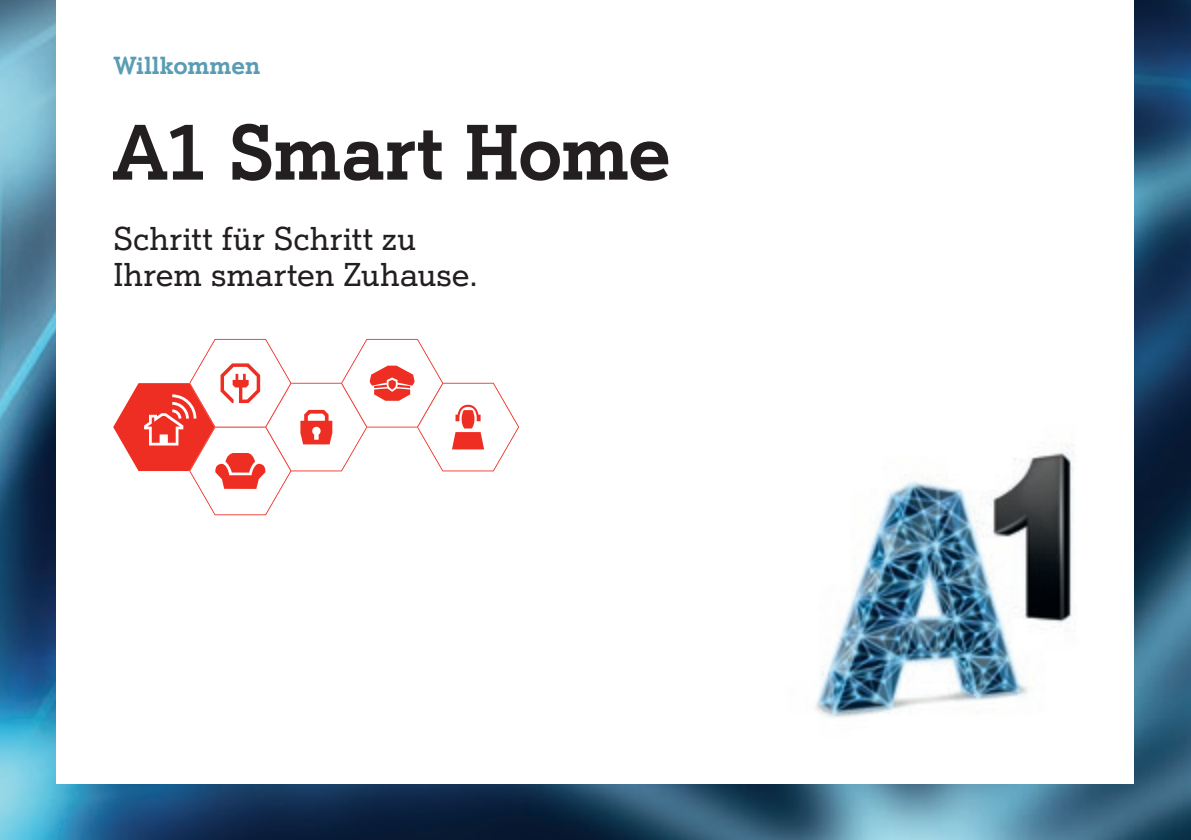
<style>
.page{position:relative;width:1191px;height:840px;background:#fff}
.page>*{position:absolute;margin:0;border:0;box-sizing:border-box;transform-origin:0 0}
.t1{font:700 76px "A1 Serif";letter-spacing:-.01em;color:#231f20}
.t2{font:32px "A1 Serif";letter-spacing:.005em;color:#231f20}
.t3{font:700 24px "A1 Serif";color:#599cb3}
</style>
<div class="page">
<img style="left:0;top:0;width:1191px;height:839px">
<div style="left:57px;top:0;width:1077px;height:782px;background:#fff"></div>
<img style="left:815px;top:444px;width:259px;height:274px">
<svg style="left:113px;top:339px;width:406px;height:176px"></svg>
<p class="t3" style="left:113px;top:50px;width:148px">Willkommen</p>
<p class="t1" style="left:113px;top:103px;width:558px">A1 Smart Home</p>
<p class="t2" style="left:113px;top:218px;width:304px">Schritt für Schritt zu</p>
<p class="t2" style="left:113px;top:254px;width:366px">Ihrem smarten Zuhause.</p>
</div>
